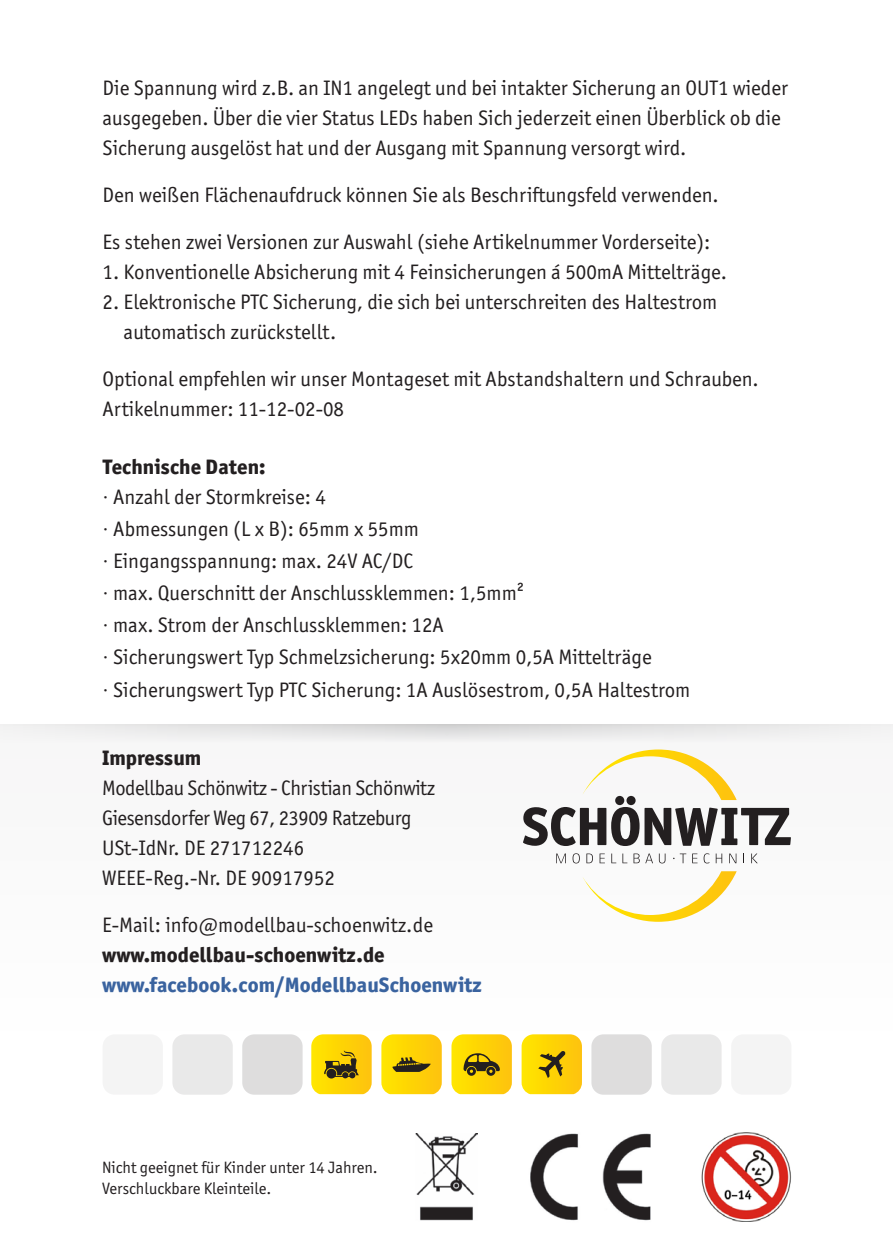
<style>
.page{position:relative;width:893px;height:1259px;background:#fff}
.page>*{position:absolute;margin:0;border:0;box-sizing:border-box;transform-origin:0 0}
.t1{font:21px/30px "Officina Sans ITC Pro";color:#231f20}
.t2{font:21px/30px "Officina Sans ITC Pro";letter-spacing:-.02em;color:#231f20}
.t3{font:800 21px/30px "Officina Sans ITC Pro";color:#3a639f}
.t4{font:16.5px/21px "Officina Sans ITC Pro";color:#231f20}
.s1{font-weight:800}
.s2{font-weight:400;color:#231f20}
.s3{color:#231f20}
</style>
<div class="page">
<div style="left:0;top:724px;width:893px;height:338px;background:#fbfbfb"></div>
<svg style="left:0;top:724px;width:893px;height:16px"></svg>
<svg style="left:556px;top:853px;width:10px;height:10px"></svg>
<svg style="left:573px;top:853px;width:7px;height:10px"></svg>
<svg style="left:586px;top:853px;width:7px;height:10px"></svg>
<svg style="left:600px;top:853px;width:5px;height:10px"></svg>
<svg style="left:611px;top:853px;width:5px;height:10px"></svg>
<svg style="left:622px;top:853px;width:5px;height:10px"></svg>
<svg style="left:633px;top:853px;width:20px;height:10px"></svg>
<svg style="left:659px;top:853px;width:6px;height:10px"></svg>
<svg style="left:673px;top:853px;width:13px;height:10px"></svg>
<svg style="left:692px;top:853px;width:5px;height:10px"></svg>
<svg style="left:704px;top:853px;width:5px;height:10px"></svg>
<svg style="left:716px;top:853px;width:6px;height:10px"></svg>
<svg style="left:729px;top:853px;width:7px;height:10px"></svg>
<svg style="left:751px;top:853px;width:7px;height:10px"></svg>
<svg style="left:523px;top:749px;width:268px;height:97px"></svg>
<svg style="left:583px;top:871px;width:154px;height:51px"></svg>
<svg style="left:451px;top:1034px;width:61px;height:60px;background:#e5c114"></svg>
<svg style="left:522px;top:1034px;width:60px;height:60px;background:#edc710"></svg>
<svg style="left:311px;top:1034px;width:61px;height:60px;background:#e3bf14"></svg>
<svg style="left:381px;top:1034px;width:61px;height:60px;background:#ebc613"></svg>
<div style="left:731px;top:1034px;width:60px;height:60px;background:#f4f4f4;border-radius:12px"></div>
<div style="left:103px;top:1034px;width:60px;height:60px;background:#f4f4f4;border-radius:12px"></div>
<div style="left:242px;top:1034px;width:61px;height:60px;background:#dedddd;border-radius:12px"></div>
<div style="left:661px;top:1034px;width:61px;height:60px;background:#e9e9e9;border-radius:12px"></div>
<div style="left:172px;top:1034px;width:61px;height:60px;background:#e9e9e9;border-radius:12px"></div>
<div style="left:591px;top:1034px;width:61px;height:60px;background:#dedddd;border-radius:12px"></div>
<img style="left:530px;top:1133px;width:121px;height:88px">
<img style="left:416px;top:1133px;width:62px;height:88px">
<img style="left:701px;top:1132px;width:90px;height:89px">
<p class="t1" style="left:103px;top:73px;width:687px">Die Spannung wird z.B. an IN1 angelegt und bei intakter Sicherung an OUT1 wieder ausgegeben. Über die vier Status LEDs haben Sich jederzeit einen Überblick ob die<br>Sicherung ausgelöst hat und der Ausgang mit Spannung versorgt wird.</p>
<p class="t1" style="left:103px;top:180px;width:618px">Den weißen Flächenaufdruck können Sie als Beschriftungsfeld verwenden.</p>
<p class="t1" style="left:103px;top:227px;width:609px">Es stehen zwei Versionen zur Auswahl (siehe Artikelnummer Vorderseite):</p>
<p class="t1" style="left:103px;top:257px;width:626px">1. Konventionelle Absicherung mit 4 Feinsicherungen á 500mA Mittelträge.</p>
<p class="t1" style="left:124px;top:287px;width:595px;text-indent:-21px">2. Elektronische PTC Sicherung, die sich bei unterschreiten des Haltestrom automatisch zurückstellt.</p>
<p class="t1" style="left:103px;top:364px;width:658px">Optional empfehlen wir unser Montageset mit Abstandshaltern und Schrauben.<br>Artikelnummer: 11-12-02-08</p>
<p class="t1" style="left:103px;top:451px;width:225px"><span class="s1">Technische Daten:<br></span>· Anzahl der Stormkreise: 4</p>
<p class="t1" style="left:103px;top:514px;width:318px">· Abmessungen (L x B): 65mm x 55mm</p>
<p class="t1" style="left:103px;top:546px;width:312px">· Eingangsspannung: max. 24V AC/DC</p>
<p class="t1" style="left:103px;top:578px;width:423px">· max. Querschnitt der Anschlussklemmen: 1,5mm²</p>
<p class="t1" style="left:103px;top:610px;width:343px">· max. Strom der Anschlussklemmen: 12A</p>
<p class="t1" style="left:103px;top:642px;width:551px">· Sicherungswert Typ Schmelzsicherung: 5x20mm 0,5A Mittelträge</p>
<p class="t1" style="left:103px;top:674px;width:589px">· Sicherungswert Typ PTC Sicherung: 1A Auslösestrom, 0,5A Haltestrom</p>
<p class="t2" style="left:102px;top:742px;width:335px"><span class="s1">Impressum<br></span>Modellbau Schönwitz - Christian Schönwitz<br>Giesensdorfer Weg 67, 23909 Ratzeburg<br>USt-IdNr. DE 271712246<br>WEEE-Reg.-Nr. DE 90917952</p>
<p class="t3" style="left:102px;top:909px;width:381px"><span class="s2">E-Mail: info@modellbau-schoenwitz.de </span><span class="s3">www.modellbau-schoenwitz.de </span>www.facebook.com/ModellbauSchoenwitz</p>
<p class="t4" style="left:102px;top:1156px;width:277px">Nicht geeignet für Kinder unter 14 Jahren.<br>Verschluckbare Kleinteile.</p>
</div>
